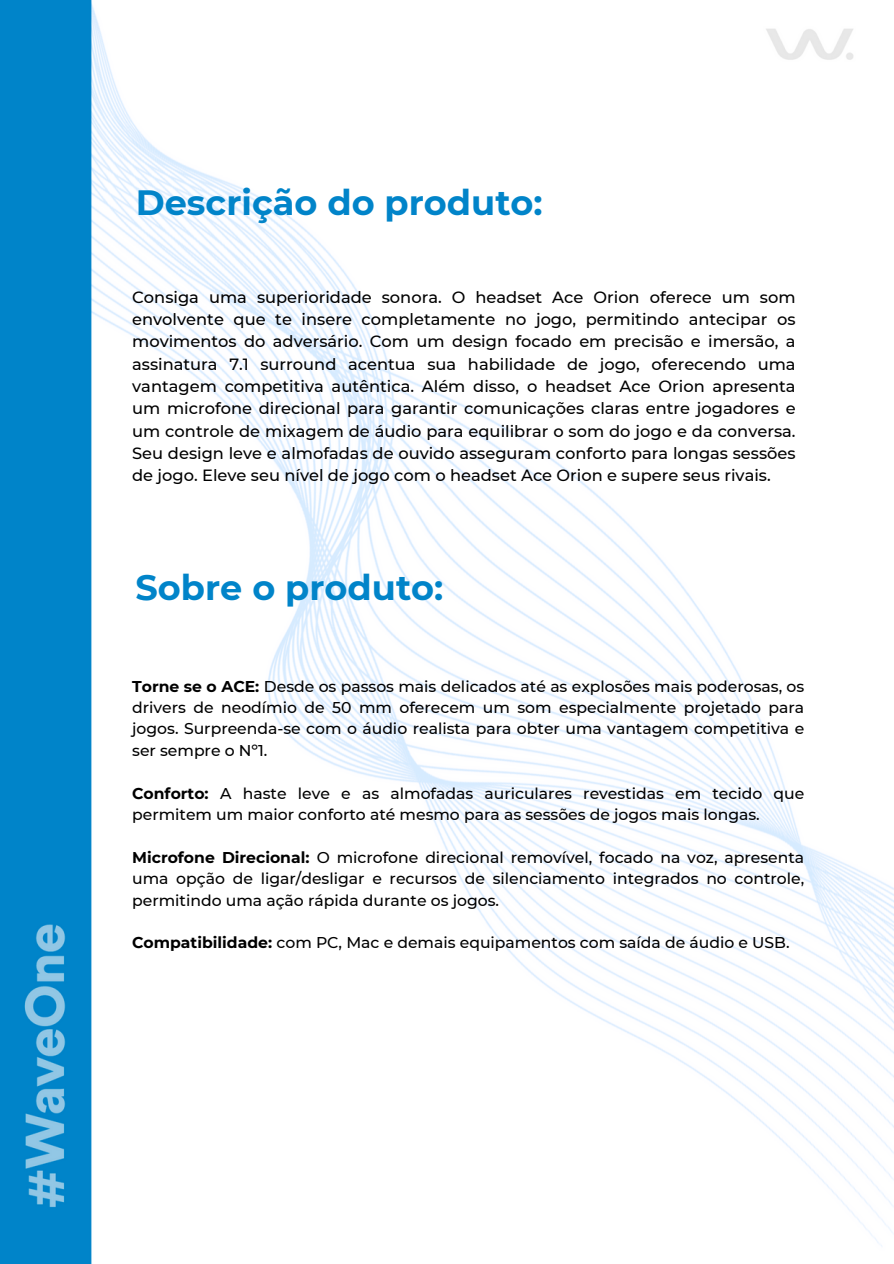
<style>
.page{position:relative;width:894px;height:1264px;background:#fff}
.page>*{position:absolute;margin:0;border:0;box-sizing:border-box;transform-origin:0 0}
.t1{font:700 35.1px "Montserrat";color:#0184c9}
.t2{font:500 16.2px/22.4px "Montserrat";color:#000;text-align:justify}
.t3{font:500 15.6px/21.3px "Montserrat";color:#000;text-align:justify}
.s1{font-weight:700}
</style>
<div class="page">
<img style="left:0;top:0;width:893px;height:1263px">
<p class="t1" style="left:136px;top:181px;width:408px">Descrição do produto:</p>
<p class="t2" style="left:132px;top:285px;width:664px">Consiga uma superioridade sonora. O headset Ace Orion oferece um som envolvente que te insere completamente no jogo, permitindo antecipar os movimentos do adversário. Com um design focado em precisão e imersão, a assinatura 7.1 surround acentua sua habilidade de jogo, oferecendo uma vantagem competitiva autêntica. Além disso, o headset Ace Orion apresenta um microfone direcional para garantir comunicações claras entre jogadores e um controle de mixagem de áudio para equilibrar o som do jogo e da conversa.<br>Seu design leve e almofadas de ouvido asseguram conforto para longas sessões de jogo. Eleve seu nível de jogo com o headset Ace Orion e supere seus rivais.</p>
<p class="t1" style="left:135px;top:566px;width:309px">Sobre o produto:</p>
<h1 class="t3" style="left:132px;top:675px;width:673px"><span class="s1">Torne se o ACE:</span> Desde os passos mais delicados até as explosões mais poderosas, os drivers de neodímio de 50 mm oferecem um som especialmente projetado para jogos. Surpreenda-se com o áudio realista para obter uma vantagem competitiva e ser sempre o Nº1.</h1>
<p class="t3" style="left:132px;top:782px;width:673px"><span class="s1">Conforto:</span> A haste leve e as almofadas auriculares revestidas em tecido que permitem um maior conforto até mesmo para as sessões de jogos mais longas.</p>
<h1 class="t3" style="left:132px;top:846px;width:673px"><span class="s1">Microfone Direcional:</span> O microfone direcional removível, focado na voz, apresenta uma opção de ligar/desligar e recursos de silenciamento integrados no controle, permitindo uma ação rápida durante os jogos.</h1>
<p class="t3" style="left:132px;top:932px;width:658px"><span class="s1">Compatibilidade:</span> com PC, Mac e demais equipamentos com saída de áudio e USB.</p>
</div>
